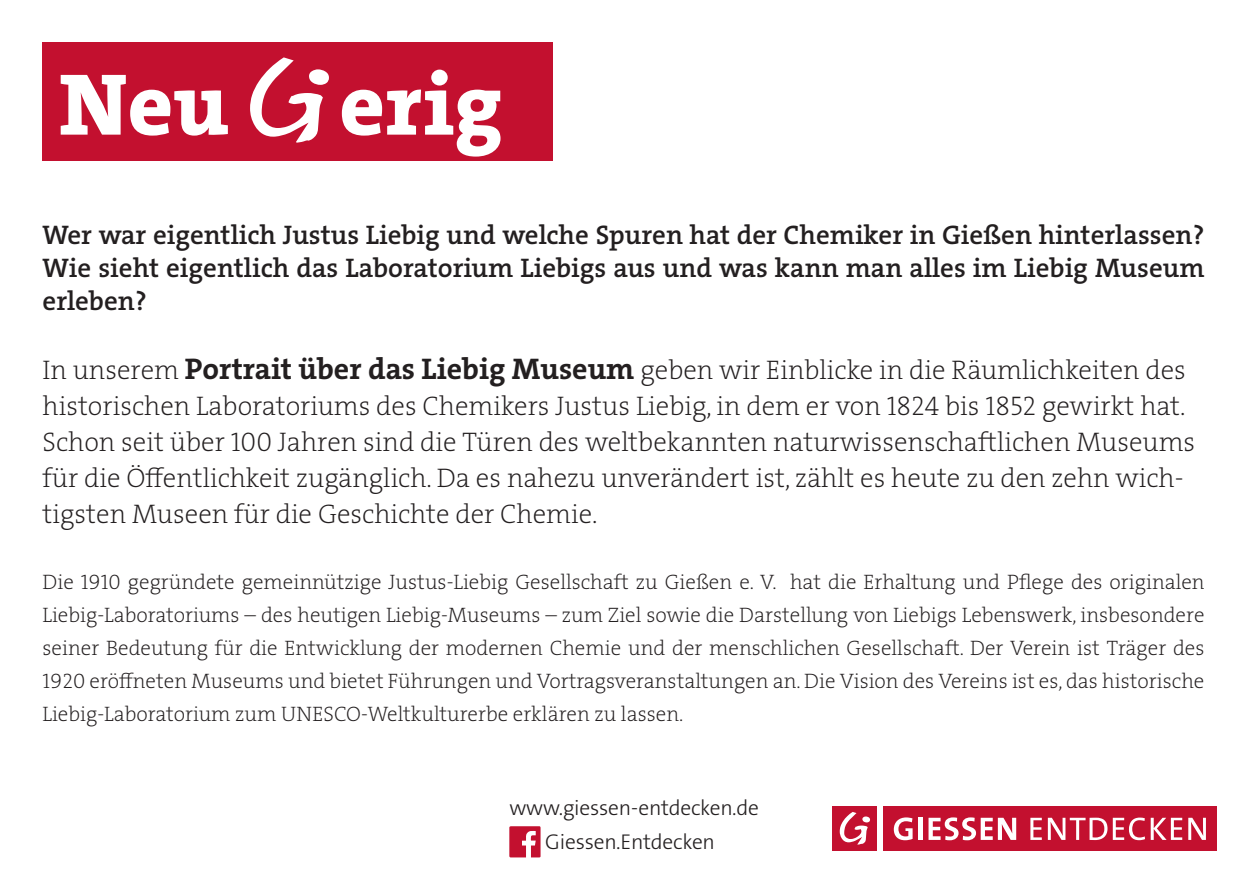
<style>
.page{position:relative;width:1259px;height:893px;background:#fff}
.page>*{position:absolute;margin:0;border:0;box-sizing:border-box;transform-origin:0 0}
.t1{font:88.5px "The Serif HP8 Ex Bld";color:#fff}
.t2{font:27px/36px "The Serif HP2 Ex Lig";color:#231f20}
.t3{font:27px/33px "The Serif HP6 Se Bld";color:#231f20;text-align:justify}
.t4{font:300 21.6px/34.5px "The Sans Os F";letter-spacing:-.01em;color:#231f20;text-align:center}
.t5{font:21px/33px "The Serif HP2 Ex Lig";color:#231f20;text-align:justify}
.s1{font-family:"The Serif HP7 Bld";font-size:30px}
</style>
<div class="page">
<svg style="left:509px;top:826px;width:31px;height:31px"></svg>
<div style="left:43px;top:43px;width:510px;height:118px;background:#c3102f"></div>
<svg style="left:250px;top:57px;width:79px;height:86px"></svg>
<div style="left:832px;top:806px;width:45px;height:44px;background:#c3102f"></div>
<svg style="left:839px;top:812px;width:31px;height:33px"></svg>
<div style="left:883px;top:806px;width:333px;height:44px;background:#c3102f"></div>
<hr style="left:918px;top:818px;width:4px;height:22px;background:#fff">
<svg style="left:928px;top:817px;width:64px;height:23px"></svg>
<svg style="left:998px;top:818px;width:18px;height:22px"></svg>
<svg style="left:1030px;top:818px;width:11px;height:22px"></svg>
<svg style="left:1048px;top:818px;width:134px;height:22px"></svg>
<svg style="left:1188px;top:818px;width:18px;height:22px"></svg>
<svg style="left:894px;top:817px;width:18px;height:23px"></svg>
<h1 class="t1" style="left:59px;top:45px;width:445px">Neu erig</h1>
<p class="t3" style="left:43px;top:218px;width:1163px">Wer war eigentlich Justus Liebig und welche Spuren hat der Chemiker in Gießen hinterlassen?<br>Wie sieht eigentlich das Laboratorium Liebigs aus und was kann man alles im Liebig Museum erleben?</p>
<p class="t2" style="left:43px;top:352px;width:1154px">In unserem <span class="s1">Portrait über das Liebig Museum</span> geben wir Einblicke in die Räumlichkeiten des historischen Laboratoriums des Chemikers Justus Liebig, in dem er von 1824 bis 1852 gewirkt hat.<br>Schon seit über 100 Jahren sind die Türen des weltbekannten naturwissenschaftlichen Museums für die Öffentlichkeit zugänglich. Da es nahezu unverändert ist, zählt es heute zu den zehn wich&shy;tigsten Museen für die Geschichte der Chemie.</p>
<p class="t5" style="left:43px;top:565px;width:1163px">Die 1910 gegründete gemeinnützige Justus-Liebig Gesellschaft zu Gießen e. V. hat die Erhaltung und Pflege des originalen Liebig-Laboratoriums – des heutigen Liebig-Museums – zum Ziel sowie die Darstellung von Liebigs Lebenswerk, insbesondere seiner Bedeutung für die Entwicklung der modernen Chemie und der menschlichen Gesellschaft. Der Verein ist Träger des 1920 eröffneten Museums und bietet Führungen und Vortragsveranstaltungen an. Die Vision des Vereins ist es, das historische Liebig-Laboratorium zum UNESCO-Weltkulturerbe erklären zu lassen.</p>
<p class="t4" style="left:509px;top:791px;width:251px">www.giessen-entdecken.de giessen.Entdecken</p>
</div>
